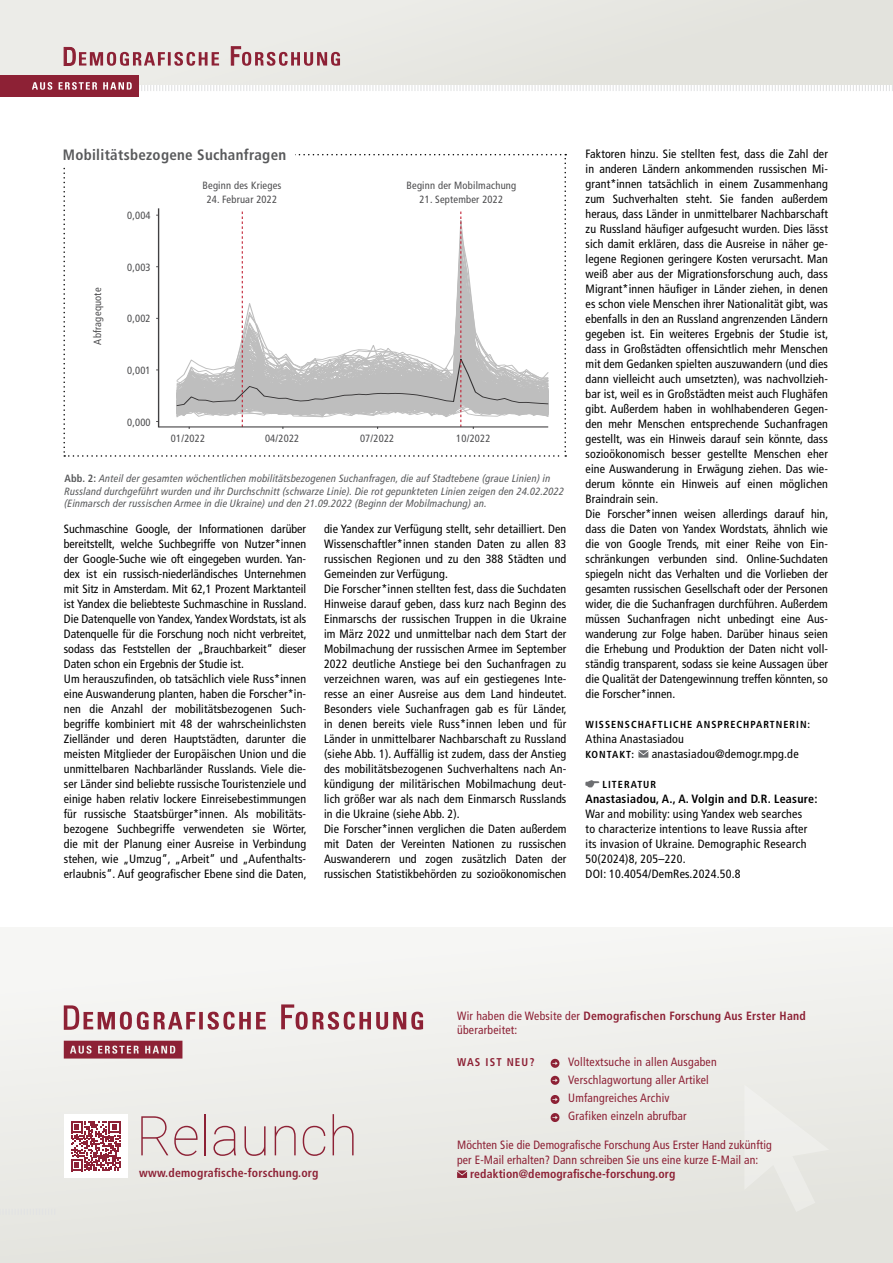
<style>
.page{position:relative;width:893px;height:1263px;background:#fff}
.page>*{position:absolute;margin:0;border:0;box-sizing:border-box;transform-origin:0 0}
.t1{font:100 54.9px "Roboto";color:#8d2135}
.t2{font:700 condensed 15px "Frutiger LT Com";letter-spacing:.02em;color:#58595b}
.t3{font:condensed 12px/15px "Frutiger LT Com";letter-spacing:.01em;color:#000}
.t4{font:condensed 12px/18px "Frutiger LT Com";letter-spacing:.01em;color:#8d2135}
.t5{font:700 condensed 12px/14.4px "Frutiger LT Com";letter-spacing:.02em;color:#8d2135}
.t6{font:700 condensed 12px "Frutiger LT Com";letter-spacing:.02em;color:#000}
.t7{font:700 condensed 11.25px "Frutiger LT Com";letter-spacing:.1em;color:#8d2135}
.t8{font:italic condensed 10.5px/12.6px "Frutiger LT Com";letter-spacing:.02em;color:#58595b}
.t9{font:condensed 10.5px "Frutiger LT Com";letter-spacing:.02em;color:#4d4d4f}
.t10{font:700 condensed 10.2px "Frutiger LT Com";letter-spacing:.1em;color:#000}
.s1{font-weight:700;font-style:normal}
.s2{font-weight:400}
</style>
<div class="page">
<div style="left:0;top:0;width:893px;height:89px;background:#e7e7e2"></div>
<div style="left:0;top:75px;width:139px;height:22px;background:#8d2135"></div>
<svg style="left:32px;top:82px;width:861px;height:9px"></svg>
<svg style="left:63px;top:46px;width:277px;height:20px"></svg>
<div style="left:0;top:927px;width:893px;height:336px;background:#ecece8"></div>
<svg style="left:638px;top:750px;width:10px;height:8px"></svg>
<svg style="left:585px;top:780px;width:14px;height:7px"></svg>
<svg style="left:63px;top:154px;width:503px;height:303px"></svg>
<div style="left:63px;top:141px;width:232px;height:26px;background:#fff"></div>
<svg style="left:744px;top:1203px;width:85px;height:9px"></svg>
<svg style="left:457px;top:1170px;width:10px;height:8px"></svg>
<svg style="left:64px;top:1004px;width:359px;height:54px"></svg>
<div style="left:64px;top:1114px;width:64px;height:64px;background:#fff"></div>
<svg style="left:71px;top:1121px;width:50px;height:50px"></svg>
<svg style="left:551px;top:1059px;width:8px;height:9px"></svg>
<svg style="left:551px;top:1076px;width:8px;height:9px"></svg>
<svg style="left:551px;top:1095px;width:8px;height:9px"></svg>
<svg style="left:551px;top:1113px;width:8px;height:9px"></svg>
<p class="t2" style="left:63px;top:145px;width:225px">Mobilitätsbezogene Suchanfragen</p>
<p class="t9" style="left:202px;top:179px;width:80px">Beginn des Krieges</p>
<p class="t9" style="left:207px;top:193px;width:72px">24. Februar 2022</p>
<p class="t9" style="left:127px;top:209px;width:25px">0,004</p>
<p class="t9" style="left:91px;top:345px;width:58px;rotate:-90deg">Abfragequote</p>
<p class="t9" style="left:127px;top:261px;width:25px">0,003</p>
<p class="t9" style="left:127px;top:312px;width:25px">0,002</p>
<p class="t9" style="left:127px;top:364px;width:25px">0,001</p>
<p class="t9" style="left:127px;top:415px;width:25px">0,000</p>
<p class="t9" style="left:406px;top:179px;width:111px">Beginn der Mobilmachung</p>
<p class="t9" style="left:420px;top:193px;width:85px">21. September 2022</p>
<p class="t9" style="left:171px;top:431px;width:36px">01/2022</p>
<p class="t9" style="left:265px;top:431px;width:36px">04/2022</p>
<p class="t9" style="left:360px;top:432px;width:36px">07/2022</p>
<p class="t9" style="left:456px;top:431px;width:36px">10/2022</p>
<p class="t8" style="left:64px;top:472px;width:501px"><span class="s1">Abb. 2:</span> Anteil der gesamten wöchentlichen mobilitätsbezogenen Suchanfragen, die auf Stadtebene (graue Linien) in<br>Russland durchgeführt wurden und ihr Durchschnitt (schwarze Linie). Die rot gepunkteten Linien zeigen den 24.02.2022 (Einmarsch der russischen Armee in die Ukraine) und den 21.09.2022 (Beginn der Mobilmachung) an.</p>
<p class="t3" style="left:64px;top:521px;width:244px">Suchmaschine Google, der Informationen darüber bereitstellt, welche Suchbegriffe von Nutzer*innen der Google-Suche wie oft eingegeben wurden. Yan&shy;dex ist ein russisch-niederländisches Unternehmen mit Sitz in Amsterdam. Mit 62,1 Prozent Marktanteil ist Yandex die beliebteste Suchmaschine in Russland.<br>Die Datenquelle von Yandex, Yandex Wordstats, ist als Datenquelle für die Forschung noch nicht verbreitet, sodass das Feststellen der „Brauchbarkeit“ dieser Daten schon ein Ergebnis der Studie ist.<br>Um herauszufinden, ob tatsächlich viele Russ*innen eine Auswanderung planten, haben die Forscher*in&shy;nen die Anzahl der mobilitätsbezogenen Such&shy;begriffe kombiniert mit 48 der wahrscheinlichsten Zielländer und deren Hauptstädten, darunter die meisten Mitglieder der Europäischen Union und die unmittelbaren Nachbarländer Russlands. Viele die&shy;ser Länder sind beliebte russische Touristenziele und einige haben relativ lockere Einreisebestimmungen für russische Staatsbürger*innen. Als mobilitäts&shy;bezogene Suchbegriffe verwendeten sie Wörter, die mit der Planung einer Ausreise in Verbindung stehen, wie „Umzug“, „Arbeit“ und „Aufenthalts&shy;erlaubnis“. Auf geografischer Ebene sind die Daten,</p>
<p class="t3" style="left:324px;top:521px;width:244px">die Yandex zur Verfügung stellt, sehr detailliert. Den Wissenschaftler*innen standen Daten zu allen 83 russischen Regionen und zu den 388 Städten und Gemeinden zur Verfügung.<br>Die Forscher*innen stellten fest, dass die Suchdaten Hinweise darauf geben, dass kurz nach Beginn des Einmarschs der russischen Truppen in die Ukraine im März 2022 und unmittelbar nach dem Start der Mobilmachung der russischen Armee im September 2022 deutliche Anstiege bei den Suchanfragen zu verzeichnen waren, was auf ein gestiegenes Inte&shy;resse an einer Ausreise aus dem Land hindeutet.<br>Besonders viele Suchanfragen gab es für Länder, in denen bereits viele Russ*innen leben und für Länder in unmittelbarer Nachbarschaft zu Russland (siehe Abb. 1). Auffällig ist zudem, dass der Anstieg des mobilitätsbezogenen Suchverhaltens nach An&shy;kündigung der militärischen Mobilmachung deut&shy;lich größer war als nach dem Einmarsch Russlands in die Ukraine (siehe Abb. 2).<br>Die Forscher*innen verglichen die Daten außerdem mit Daten der Vereinten Nationen zu russischen Auswanderern und zogen zusätzlich Daten der russischen Statistikbehörden zu sozioökonomischen</p>
<p class="t3" style="left:585px;top:146px;width:244px">Faktoren hinzu. Sie stellten fest, dass die Zahl der in anderen Ländern ankommenden russischen Mi&shy;grant*innen tatsächlich in einem Zusammenhang zum Suchverhalten steht. Sie fanden außerdem heraus, dass Länder in unmittelbarer Nachbarschaft zu Russland häufiger aufgesucht wurden. Dies lässt sich damit erklären, dass die Ausreise in näher ge&shy;legene Regionen geringere Kosten verursacht. Man weiß aber aus der Migrationsforschung auch, dass Migrant*innen häufiger in Länder ziehen, in denen es schon viele Menschen ihrer Nationalität gibt, was ebenfalls in den an Russland angrenzenden Ländern gegeben ist. Ein weiteres Ergebnis der Studie ist, dass in Großstädten offensichtlich mehr Menschen mit dem Gedanken spielten auszuwandern (und dies dann vielleicht auch umsetzten), was nachvollzieh&shy;bar ist, weil es in Großstädten meist auch Flughäfen gibt. Außerdem haben in wohlhabenderen Gegen&shy;den mehr Menschen entsprechende Suchanfragen gestellt, was ein Hinweis darauf sein könnte, dass sozioökonomisch besser gestellte Menschen eher eine Auswanderung in Erwägung ziehen. Das wie&shy;derum könnte ein Hinweis auf einen möglichen Braindrain sein.<br>Die Forscher*innen weisen allerdings darauf hin, dass die Daten von Yandex Wordstats, ähnlich wie die von Google Trends, mit einer Reihe von Ein&shy;schränkungen verbunden sind. Online-Suchdaten spiegeln nicht das Verhalten und die Vorlieben der gesamten russischen Gesellschaft oder der Personen wider, die die Suchanfragen durchführen. Außerdem müssen Suchanfragen nicht unbedingt eine Aus&shy;wanderung zur Folge haben. Darüber hinaus seien die Erhebung und Produktion der Daten nicht voll&shy;ständig transparent, sodass sie keine Aussagen über die Qualität der Datengewinnung treffen könnten, so die Forscher*innen.</p>
<p class="t10" style="left:585px;top:718px;width:226px">WISSENSCHAFTLICHE ANSPRECHPARTNERIN:</p>
<p class="t3" style="left:585px;top:731px;width:100px">Athina Anastasiadou</p>
<p class="t10" style="left:585px;top:748px;width:50px">KONTAKT:</p>
<p class="t3" style="left:652px;top:746px;width:148px">anastasiadou@demogr.mpg.de</p>
<p class="t10" style="left:603px;top:778px;width:55px">LITERATUR</p>
<p class="t6" style="left:585px;top:791px;width:233px">Anastasiadou, A., A. Volgin and D.R. Leasure:</p>
<p class="t3" style="left:585px;top:806px;width:223px">War and mobility: using Yandex web searches to characterize intentions to leave Russia after its invasion of Ukraine. Demographic Research 50(2024)8, 205–220.<br>DOI: 10.4054/DemRes.2024.50.8</p>
<p class="t5" style="left:457px;top:1008px;width:350px"><span class="s2">Wir haben die Website der</span> Demografischen Forschung Aus Erster Hand <span class="s2">überarbeitet:</span></p>
<p class="t7" style="left:457px;top:1055px;width:79px">WAS IST NEU?</p>
<p class="t4" style="left:568px;top:1053px;width:150px">Volltextsuche in allen Ausgaben<br>Verschlagwortung aller Artikel<br>Umfangreiches Archiv<br>Grafiken einzeln abrufbar</p>
<p class="t4" style="left:457px;top:1138px;width:316px;line-height:14.4px">Möchten Sie die Demografische Forschung Aus Erster Hand zukünftig per E-Mail erhalten? Dann schreiben Sie uns eine kurze E-Mail an:</p>
<h1 class="t1" style="left:136px;top:1097px;width:223px">Relaunch</h1>
<p class="t5" style="left:139px;top:1166px;width:181px">www.demografische-forschung.org</p>
<p class="t5" style="left:470px;top:1166px;width:207px">redaktion@demografische-forschung.org</p>
</div>
